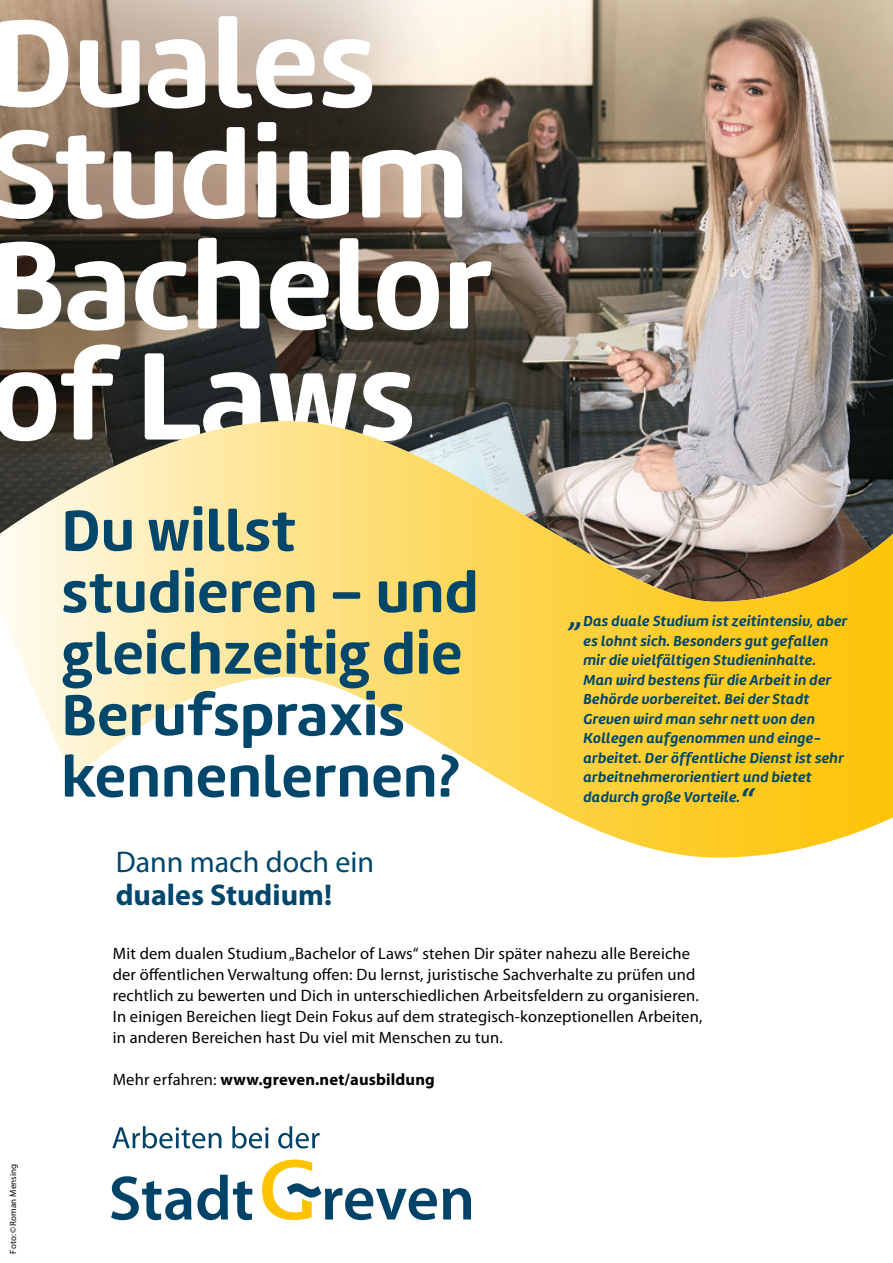
<style>
.page{position:relative;width:893px;height:1263px;background:#fff}
.page>*{position:absolute;margin:0;border:0;box-sizing:border-box;transform-origin:0 0}
.Einf__Abs{font:700 129px/111px "Amelia Rounded";color:#fff}
.t1{font:700 60px/61.5px "Amelia Rounded";letter-spacing:.01em;color:#00476b}
.Job{font:30px/33px "Myriad Pro";color:#00476b}
.Anlauf{font:16.5px/21px "Myriad Pro";letter-spacing:.01em;color:#000}
.Anlauf-2{font:700 16.5px "Myriad Pro";letter-spacing:.01em;color:#000}
.zitat{font:italic 700 15px/19.5px "Amelia Rounded";letter-spacing:.02em;color:#00476b}
.Body{font:9px "Myriad Pro";letter-spacing:.01em;color:#000}
.s1{font-weight:700}
.s2{font-size:33px}
.s3{font-weight:400}
</style>
<div class="page">
<img style="left:0;top:0;width:893px;height:421px">
<svg style="left:0;top:421px;width:893px;height:436px"></svg>
<svg style="left:112px;top:1126px;width:208px;height:22px"></svg>
<svg style="left:111px;top:1159px;width:360px;height:61px"></svg>
<p class="Einf__Abs" style="left:-10px;top:6px;width:503px">Duales<br>Studium<br>Bachelor of Laws</p>
<h1 class="t1" style="left:62px;top:499px;width:418px">Du willst studieren – und gleichzeitig die<br>Berufspraxis kennenlernen?</h1>
<p class="Job" style="left:116px;top:845px;width:260px">Dann mach doch ein <span class="s1">duales Studium!</span></p>
<p class="zitat" style="left:583px;top:611px;width:265px;text-indent:-14px"><span class="s2">„</span>Das duale Studium ist zeitintensiv, aber es lohnt sich. Besonders gut gefallen mir die vielfältigen Studieninhalte.<br>Man wird bestens für die Arbeit in der Behörde vorbereitet. Bei der Stadt Greven wird man sehr nett von den Kollegen aufgenommen und einge&shy;arbeitet. Der öffentliche Dienst ist sehr arbeitnehmerorientiert und bietet dadurch große Vorteile.<span class="s2">“</span></p>
<p class="Body" style="left:8px;top:1253px;width:91px;rotate:-90deg">Foto:©Roman Mensing</p>
<p class="Anlauf" style="left:113px;top:943px;width:591px">Mit dem dualen Studium „Bachelor of Laws“ stehen Dir später nahezu alle Bereiche der öffentlichen Verwaltung offen: Du lernst, juristische Sachverhalte zu prüfen und rechtlich zu bewerten und Dich in unterschiedlichen Arbeitsfeldern zu organisieren.<br>In einigen Bereichen liegt Dein Fokus auf dem strategisch-konzeptionellen Arbeiten, in anderen Bereichen hast Du viel mit Menschen zu tun.</p>
<p class="Anlauf-2" style="left:113px;top:1069px;width:324px"><span class="s3">Mehr erfahren:</span> www.greven.net/ausbildung</p>
</div>
